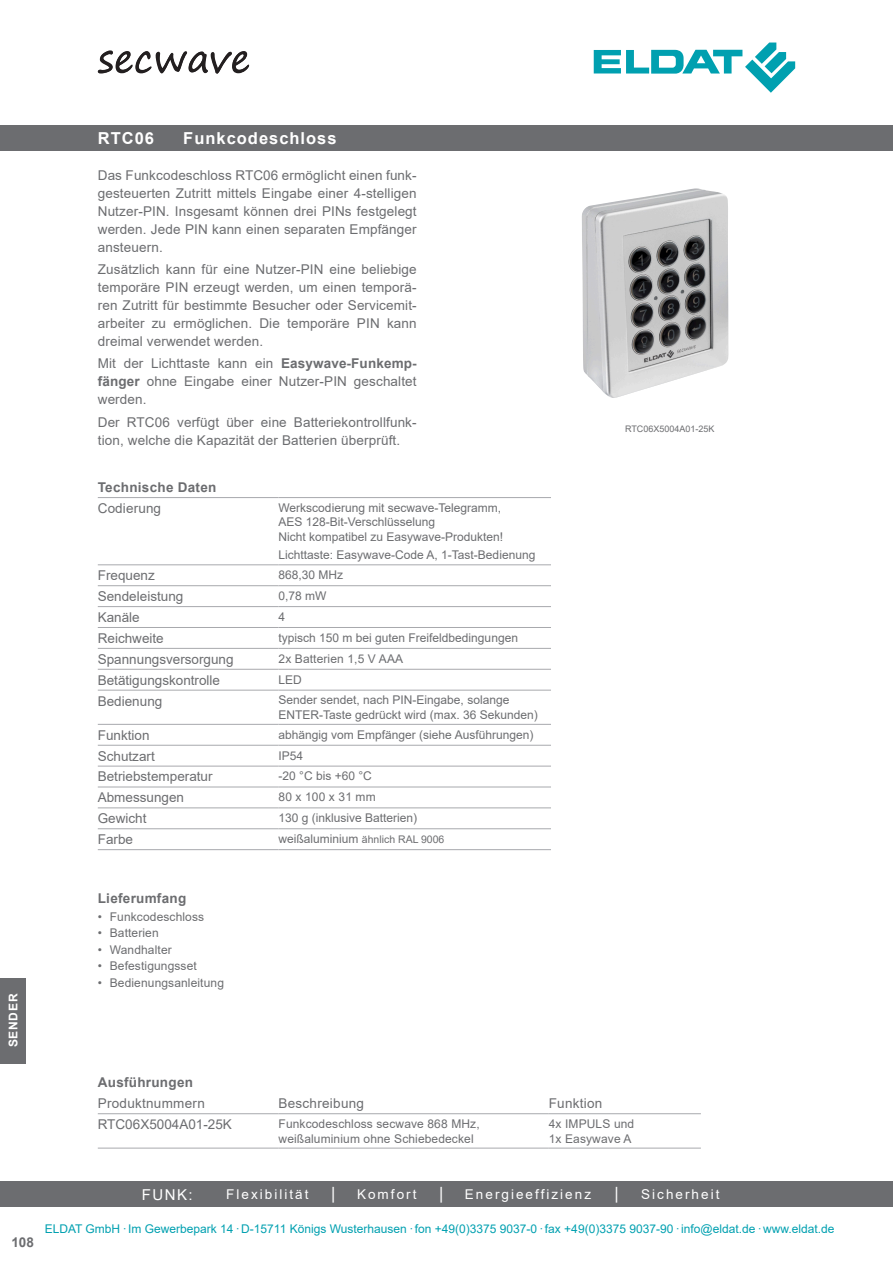
<style>
.page{position:relative;width:893px;height:1263px;background:#fff}
.page>*{position:absolute;margin:0;border:0;box-sizing:border-box;transform-origin:0 0}
.t1{font:700 16.5px "Arial";letter-spacing:.06em;color:#fff}
.t2{font:16.5px "Arial";color:#fff}
.t3{font:15px "Arial";color:#fff}
.t4{font:13.5px/18px "Arial";letter-spacing:.01em;color:#6c6d70;text-align:justify}
.t5{font:13.5px "Arial";letter-spacing:.15em;color:#fff}
.t6{font:700 13.5px "Arial";letter-spacing:.02em;color:#6c6d70}
.t7{font:12px/14.4px "Arial";color:#6c6d70}
.t8{font:12px "Arial";color:#00a0b0}
.t9{font:700 12px "Arial";letter-spacing:.06em;color:#fff}
.t10{font:10.5px "Arial";color:#6c6d70}
.t11{font:9px "Arial";color:#6c6d70}
.s1{font-weight:700}
.s2{font-size:12px}
</style>
<div class="page">
<svg style="left:594px;top:43px;width:201px;height:50px"></svg>
<div style="left:0;top:1181px;width:893px;height:26px;background:#6c6d70"></div>
<div style="left:0;top:125px;width:893px;height:26px;background:#6c6d70"></div>
<svg style="left:98px;top:50px;width:151px;height:24px"></svg>
<hr style="left:98px;top:497px;width:181px;height:1px;background:#a8a9ad">
<hr style="left:279px;top:497px;width:272px;height:1px;background:#a8a9ad">
<hr style="left:98px;top:565px;width:181px;height:1px;background:#a8a9ad">
<hr style="left:279px;top:565px;width:272px;height:1px;background:#a8a9ad">
<hr style="left:98px;top:585px;width:181px;height:1px;background:#a8a9ad">
<hr style="left:279px;top:585px;width:272px;height:1px;background:#a8a9ad">
<hr style="left:98px;top:606px;width:181px;height:1px;background:#a8a9ad">
<hr style="left:279px;top:606px;width:272px;height:1px;background:#a8a9ad">
<hr style="left:98px;top:627px;width:181px;height:1px;background:#a8a9ad">
<hr style="left:279px;top:627px;width:272px;height:1px;background:#a8a9ad">
<hr style="left:98px;top:648px;width:181px;height:1px;background:#a8a9ad">
<hr style="left:279px;top:648px;width:272px;height:1px;background:#a8a9ad">
<hr style="left:98px;top:669px;width:181px;height:1px;background:#a8a9ad">
<hr style="left:279px;top:669px;width:272px;height:1px;background:#a8a9ad">
<hr style="left:98px;top:690px;width:181px;height:1px;background:#a8a9ad">
<hr style="left:279px;top:690px;width:272px;height:1px;background:#a8a9ad">
<hr style="left:98px;top:724px;width:181px;height:1px;background:#a8a9ad">
<hr style="left:279px;top:724px;width:272px;height:1px;background:#a8a9ad">
<hr style="left:98px;top:745px;width:181px;height:1px;background:#a8a9ad">
<hr style="left:279px;top:745px;width:272px;height:1px;background:#a8a9ad">
<hr style="left:98px;top:766px;width:181px;height:1px;background:#a8a9ad">
<hr style="left:279px;top:766px;width:272px;height:1px;background:#a8a9ad">
<hr style="left:98px;top:787px;width:181px;height:1px;background:#a8a9ad">
<hr style="left:279px;top:787px;width:272px;height:1px;background:#a8a9ad">
<hr style="left:98px;top:808px;width:181px;height:1px;background:#a8a9ad">
<hr style="left:279px;top:808px;width:272px;height:1px;background:#a8a9ad">
<hr style="left:98px;top:828px;width:181px;height:1px;background:#a8a9ad">
<hr style="left:279px;top:828px;width:272px;height:1px;background:#a8a9ad">
<hr style="left:98px;top:849px;width:181px;height:1px;background:#a8a9ad">
<hr style="left:279px;top:849px;width:272px;height:1px;background:#a8a9ad">
<hr style="left:98px;top:1113px;width:181px;height:1px;background:#a8a9ad">
<hr style="left:279px;top:1113px;width:270px;height:1px;background:#a8a9ad">
<hr style="left:549px;top:1113px;width:152px;height:1px;background:#a8a9ad">
<hr style="left:98px;top:1148px;width:181px;height:1px;background:#a8a9ad">
<hr style="left:279px;top:1148px;width:270px;height:1px;background:#a8a9ad">
<hr style="left:549px;top:1148px;width:152px;height:1px;background:#a8a9ad">
<img style="left:582px;top:188px;width:147px;height:210px">
<div style="left:0;top:978px;width:26px;height:85px;background:#6c6d70"></div>
<p class="t1" style="left:98px;top:127px;width:58px">RTC06</p>
<p class="t1" style="left:183px;top:127px;width:155px">Funkcodeschloss</p>
<p class="t4" style="left:98px;top:166px;width:320px">Das Funkcodeschloss RTC06 ermöglicht einen funk&shy;gesteuerten Zutritt mittels Eingabe einer 4-stelligen Nutzer-PIN. Insgesamt können drei PINs festgelegt werden. Jede PIN kann einen separaten Empfänger ansteuern.</p>
<p class="t4" style="left:98px;top:260px;width:320px">Zusätzlich kann für eine Nutzer-PIN eine beliebige temporäre PIN erzeugt werden, um einen temporä&shy;ren Zutritt für bestimmte Besucher oder Servicemit&shy;arbeiter zu ermöglichen. Die temporäre PIN kann dreimal verwendet werden.</p>
<p class="t4" style="left:98px;top:355px;width:320px">Mit der Lichttaste kann ein <span class="s1">Easywave-Funkemp&shy;fänger</span> ohne Eingabe einer Nutzer-PIN geschaltet werden.</p>
<p class="t4" style="left:98px;top:413px;width:320px">Der RTC06 verfügt über eine Batteriekontrollfunk&shy;tion, welche die Kapazität der Batterien überprüft.</p>
<p class="t6" style="left:98px;top:477px;width:120px">Technische Daten</p>
<p class="t4" style="left:98px;top:499px;width:65px">Codierung</p>
<p class="t7" style="left:279px;top:500px;width:226px">Werkscodierung mit secwave-Telegramm,<br>AES 128-Bit-Verschlüsselung<br>Nicht kompatibel zu Easywave-Produkten!</p>
<p class="t7" style="left:279px;top:548px;width:258px">Lichttaste: Easywave-Code A, 1-Tast-Bedienung</p>
<p class="t4" style="left:98px;top:566px;width:59px">Frequenz</p>
<p class="t7" style="left:279px;top:568px;width:66px">868,30 MHz</p>
<p class="t4" style="left:98px;top:587px;width:87px">Sendeleistung</p>
<p class="t7" style="left:279px;top:588px;width:50px">0,78 mW</p>
<p class="t4" style="left:98px;top:608px;width:44px">Kanäle</p>
<p class="t7" style="left:279px;top:609px;width:8px">4</p>
<p class="t4" style="left:98px;top:629px;width:68px">Reichweite</p>
<p class="t7" style="left:279px;top:630px;width:241px">typisch 150 m bei guten Freifeldbedingungen</p>
<p class="t4" style="left:98px;top:650px;width:137px">Spannungsversorgung</p>
<p class="t7" style="left:279px;top:651px;width:126px">2x Batterien 1,5 V AAA</p>
<p class="t4" style="left:98px;top:671px;width:124px">Betätigungskontrolle</p>
<p class="t7" style="left:279px;top:672px;width:25px">LED</p>
<p class="t4" style="left:98px;top:692px;width:66px">Bedienung</p>
<p class="t7" style="left:279px;top:693px;width:261px">Sender sendet, nach PIN-Eingabe, solange<br>ENTER-Taste gedrückt wird (max. 36 Sekunden)</p>
<p class="t4" style="left:98px;top:726px;width:53px">Funktion</p>
<p class="t7" style="left:279px;top:727px;width:256px">abhängig vom Empfänger (siehe Ausführungen)</p>
<p class="t4" style="left:98px;top:747px;width:59px">Schutzart</p>
<p class="t7" style="left:279px;top:748px;width:26px">IP54</p>
<p class="t4" style="left:98px;top:768px;width:116px">Betriebstemperatur</p>
<p class="t7" style="left:279px;top:769px;width:95px">-20 °C bis +60 °C</p>
<p class="t4" style="left:98px;top:788px;width:88px">Abmessungen</p>
<p class="t7" style="left:279px;top:790px;width:99px">80 x 100 x 31 mm</p>
<p class="t4" style="left:98px;top:809px;width:50px">Gewicht</p>
<p class="t7" style="left:279px;top:811px;width:140px">130 g (inklusive Batterien)</p>
<p class="t4" style="left:98px;top:830px;width:37px">Farbe</p>
<p class="t10" style="left:279px;top:832px;width:167px"><span class="s2">weißaluminium</span> ähnlich RAL 9006</p>
<p class="t11" style="left:625px;top:422px;width:91px">RTC06X5004A01-25K</p>
<p class="t9" style="left:5px;top:1047px;width:55px;rotate:-90deg">SENDER</p>
<p class="t6" style="left:98px;top:888px;width:90px">Lieferumfang</p>
<p class="t7" style="left:98px;top:909px;width:108px">• Funkcodeschloss</p>
<p class="t7" style="left:98px;top:926px;width:62px">• Batterien</p>
<p class="t7" style="left:98px;top:942px;width:75px">• Wandhalter</p>
<p class="t7" style="left:98px;top:959px;width:101px">• Befestigungsset</p>
<p class="t7" style="left:98px;top:975px;width:128px">• Bedienungsanleitung</p>
<p class="t6" style="left:98px;top:1072px;width:97px">Ausführungen</p>
<p class="t4" style="left:98px;top:1094px;width:109px">Produktnummern</p>
<p class="t4" style="left:279px;top:1094px;width:87px">Beschreibung</p>
<p class="t4" style="left:549px;top:1094px;width:55px">Funktion</p>
<p class="t4" style="left:98px;top:1115px;width:136px">RTC06X5004A01-25K</p>
<p class="t7" style="left:279px;top:1116px;width:203px;line-height:15px">Funkcodeschloss secwave 868 MHz, weißaluminium ohne Schiebedeckel</p>
<p class="t7" style="left:549px;top:1116px;width:87px;line-height:15px">4x IMPULS und<br>1x Easywave A</p>
<p class="t6" style="left:11px;top:1233px;width:24px">108</p>
<p class="t3" style="left:142px;top:1184px;width:53px">FUNK:</p>
<p class="t5" style="left:226px;top:1185px;width:84px">Flexibilität</p>
<p class="t2" style="left:331px;top:1182px;width:6px">|</p>
<p class="t5" style="left:357px;top:1185px;width:61px">Komfort</p>
<p class="t2" style="left:439px;top:1182px;width:6px">|</p>
<p class="t5" style="left:465px;top:1185px;width:128px">Energieeffizienz</p>
<p class="t2" style="left:614px;top:1182px;width:6px">|</p>
<p class="t5" style="left:641px;top:1185px;width:80px">Sicherheit</p>
<p class="t8" style="left:45px;top:1221px;width:791px">ELDAT GmbH · Im Gewerbepark 14 · D-15711 Königs Wusterhausen · fon +49(0)3375 9037-0 · fax +49(0)3375 9037-90 · info@eldat.de · www.eldat.de</p>
</div>
